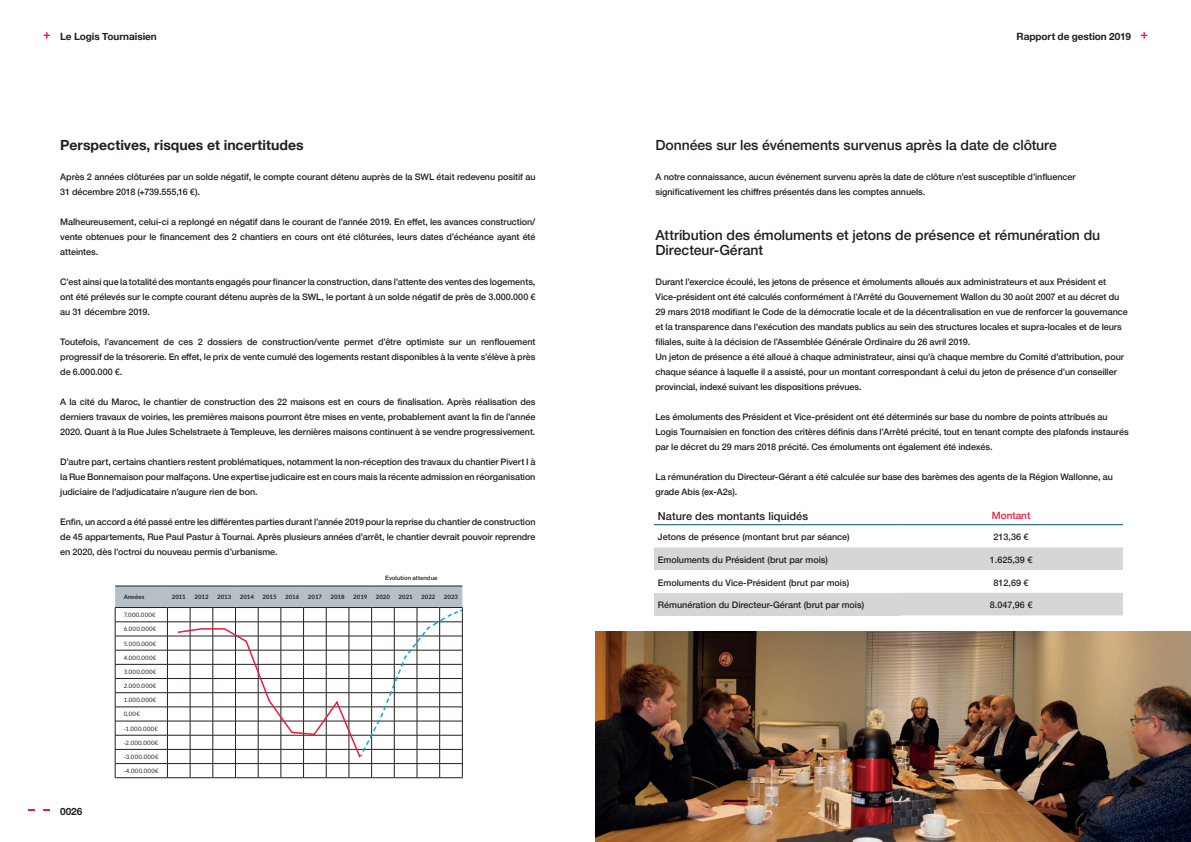
<style>
.page{position:relative;width:1191px;height:842px;background:#fff}
.page>*{position:absolute;margin:0;border:0;box-sizing:border-box;transform-origin:0 0}
.t1{font:500 14px/15px "Helvetica Neue";letter-spacing:-.005em;color:#231f20}
.t2{font:700 14px "Helvetica Neue";color:#231f20}
.t3{font:500 11px "Helvetica Neue";letter-spacing:.005em;color:#231f20}
.t4{font:700 10px "Helvetica Neue";letter-spacing:-.005em;color:#231f20}
.t5{font:500 10px "Helvetica Neue";color:#ed1a3a}
.t6{font:500 9px/15px "Helvetica Neue";letter-spacing:-.005em;color:#231f20;text-align:justify}
.t7{font:6px "Lato";letter-spacing:.055em;color:#231f20}
.t8{font:700 6px "Lato";letter-spacing:.015em;color:#231f20}
.t9{font:500 6px "Helvetica Neue";letter-spacing:.005em;color:#231f20}
</style>
<div class="page">
<svg style="left:44px;top:32px;width:6px;height:7px"></svg>
<svg style="left:1141px;top:32px;width:6px;height:7px"></svg>
<svg style="left:115px;top:585px;width:348px;height:193px"></svg>
<img style="left:595px;top:632px;width:596px;height:210px">
<svg style="left:654px;top:547px;width:469px;height:68px"></svg>
<div style="left:654px;top:593px;width:245px;height:22px;background:#d5d6d8"></div>
<hr style="left:654px;top:524px;width:245px;height:1px;background:#005265">
<hr style="left:899px;top:524px;width:224px;height:1px;background:#005265">
<p class="t4" style="left:60px;top:28px;width:98px">Le Logis Tournaisien</p>
<p class="t4" style="left:1016px;top:28px;width:116px">Rapport de gestion 2019</p>
<h1 class="t2" style="left:60px;top:134px;width:245px">Perspectives, risques et incertitudes</h1>
<p class="t6" style="left:60px;top:169px;width:477px">Après 2 années clôturées par un solde négatif, le compte courant détenu auprès de la SWL était redevenu positif au<br>31 décembre 2018 (+739.555,16 €).</p>
<p class="t6" style="left:60px;top:214px;width:477px">Malheureusement, celui-ci a replongé en négatif dans le courant de l’année 2019. En effet, les avances construction/ vente obtenues pour le financement des 2 chantiers en cours ont été clôturées, leurs dates d’échéance ayant été atteintes.</p>
<p class="t6" style="left:60px;top:274px;width:477px">C’est ainsi que la totalité des montants engagés pour financer la construction, dans l’attente des ventes des logements, ont été prélevés sur le compte courant détenu auprès de la SWL, le portant à un solde négatif de près de 3.000.000 € au 31 décembre 2019.</p>
<p class="t6" style="left:60px;top:334px;width:477px">Toutefois, l’avancement de ces 2 dossiers de construction/vente permet d’être optimiste sur un renflouement progressif de la trésorerie. En effet, le prix de vente cumulé des logements restant disponibles à la vente s’élève à près de 6.000.000 €.</p>
<p class="t6" style="left:60px;top:394px;width:477px">A la cité du Maroc, le chantier de construction des 22 maisons est en cours de finalisation. Après réalisation des derniers travaux de voiries, les premières maisons pourront être mises en vente, probablement avant la fin de l’année 2020. Quant à la Rue Jules Schelstraete à Templeuve, les dernières maisons continuent à se vendre progressivement.</p>
<p class="t6" style="left:60px;top:454px;width:477px">D’autre part, certains chantiers restent problématiques, notamment la non-réception des travaux du chantier Pivert I à la Rue Bonnemaison pour malfaçons. Une expertise judicaire est en cours mais la récente admission en réorganisation judiciaire de l’adjudicataire n’augure rien de bon.</p>
<p class="t6" style="left:60px;top:514px;width:477px">Enfin, un accord a été passé entre les différentes parties durant l’année 2019 pour la reprise du chantier de construction de 45 appartements, Rue Paul Pastur à Tournai. Après plusieurs années d’arrêt, le chantier devrait pouvoir reprendre en 2020, dès l’octroi du nouveau permis d’urbanisme.</p>
<p class="t8" style="left:124px;top:593px;width:22px">Années</p>
<p class="t8" style="left:172px;top:593px;width:15px">2011</p>
<p class="t8" style="left:194px;top:593px;width:16px">2012</p>
<p class="t8" style="left:217px;top:593px;width:16px">2013</p>
<p class="t8" style="left:240px;top:593px;width:15px">2014</p>
<p class="t8" style="left:262px;top:593px;width:16px">2015</p>
<p class="t8" style="left:285px;top:593px;width:16px">2016</p>
<p class="t8" style="left:308px;top:593px;width:15px">2017</p>
<p class="t8" style="left:330px;top:593px;width:16px">2018</p>
<p class="t8" style="left:353px;top:593px;width:15px">2019</p>
<p class="t8" style="left:376px;top:593px;width:16px">2020</p>
<p class="t8" style="left:398px;top:593px;width:16px">2021</p>
<p class="t8" style="left:421px;top:593px;width:16px">2022</p>
<p class="t8" style="left:444px;top:593px;width:16px">2023</p>
<p class="t7" style="left:124px;top:612px;width:34px">7.000.000€</p>
<p class="t7" style="left:124px;top:626px;width:34px">6.000.000€</p>
<p class="t7" style="left:124px;top:640px;width:34px">5.000.000€</p>
<p class="t7" style="left:124px;top:654px;width:34px">4.000.000€</p>
<p class="t7" style="left:124px;top:668px;width:34px">3.000.000€</p>
<p class="t7" style="left:124px;top:682px;width:34px">2.000.000€</p>
<p class="t7" style="left:124px;top:697px;width:34px">1.000.000€</p>
<p class="t7" style="left:124px;top:711px;width:18px">0,00€</p>
<p class="t7" style="left:124px;top:725px;width:36px">-1.000.000€</p>
<p class="t7" style="left:124px;top:739px;width:36px">-2.000.000€</p>
<p class="t7" style="left:124px;top:753px;width:36px">-3.000.000€</p>
<p class="t7" style="left:124px;top:767px;width:36px">-4.000.000€</p>
<p class="t9" style="left:385px;top:573px;width:54px">Evolution attendue</p>
<p class="t4" style="left:60px;top:803px;width:24px">0026</p>
<h1 class="t1" style="left:655px;top:136px;width:403px">Données sur les événements survenus après la date de clôture</h1>
<p class="t6" style="left:655px;top:169px;width:421px">A notre connaissance, aucun événement survenu après la date de clôture n’est susceptible d’influencer significativement les chiffres présentés dans les comptes annuels.</p>
<h1 class="t1" style="left:655px;top:226px;width:446px">Attribution des émoluments et jetons de présence et rémunération du<br>Directeur-Gérant</h1>
<p class="t6" style="left:655px;top:274px;width:474px;text-align:left">Durant l’exercice écoulé, les jetons de présence et émoluments alloués aux administrateurs et aux Président et Vice-président ont été calculés conformément à l’Arrêté du Gouvernement Wallon du 30 août 2007 et au décret du 29 mars 2018 modifiant le Code de la démocratie locale et de la décentralisation en vue de renforcer la gouvernance et la transparence dans l'exécution des mandats publics au sein des structures locales et supra-locales et de leurs filiales, suite à la décision de l’Assemblée Générale Ordinaire du 26 avril 2019.<br>Un jeton de présence a été alloué à chaque administrateur, ainsi qu’à chaque membre du Comité d’attribution, pour chaque séance à laquelle il a assisté, pour un montant correspondant à celui du jeton de présence d’un conseiller provincial, indexé suivant les dispositions prévues.</p>
<p class="t6" style="left:655px;top:409px;width:475px;text-align:left">Les émoluments des Président et Vice-président ont été déterminés sur base du nombre de points attribués au<br>Logis Tournaisien en fonction des critères définis dans l’Arrêté précité, tout en tenant compte des plafonds instaurés par le décret du 29 mars 2018 précité. Ces émoluments ont également été indexés.</p>
<p class="t6" style="left:655px;top:469px;width:459px">La rémunération du Directeur-Gérant a été calculée sur base des barèmes des agents de la Région Wallonne, au grade Abis (ex-A2s).</p>
<p class="t3" style="left:658px;top:507px;width:152px">Nature des montants liquidés</p>
<p class="t5" style="left:991px;top:507px;width:40px">Montant</p>
<p class="t6" style="left:658px;top:529px;width:193px">Jetons de présence (montant brut par séance)</p>
<p class="t6" style="left:993px;top:529px;width:37px">213,36 €</p>
<p class="t6" style="left:658px;top:552px;width:172px">Emoluments du Président (brut par mois)</p>
<p class="t6" style="left:989px;top:552px;width:44px">1.625,39 €</p>
<p class="t6" style="left:658px;top:574px;width:193px">Emoluments du Vice-Président (brut par mois)</p>
<p class="t6" style="left:993px;top:574px;width:37px">812,69 €</p>
<p class="t6" style="left:658px;top:597px;width:208px">Rémunération du Directeur-Gérant (brut par mois)</p>
<p class="t6" style="left:989px;top:597px;width:44px">8.047,96 €</p>
</div>
